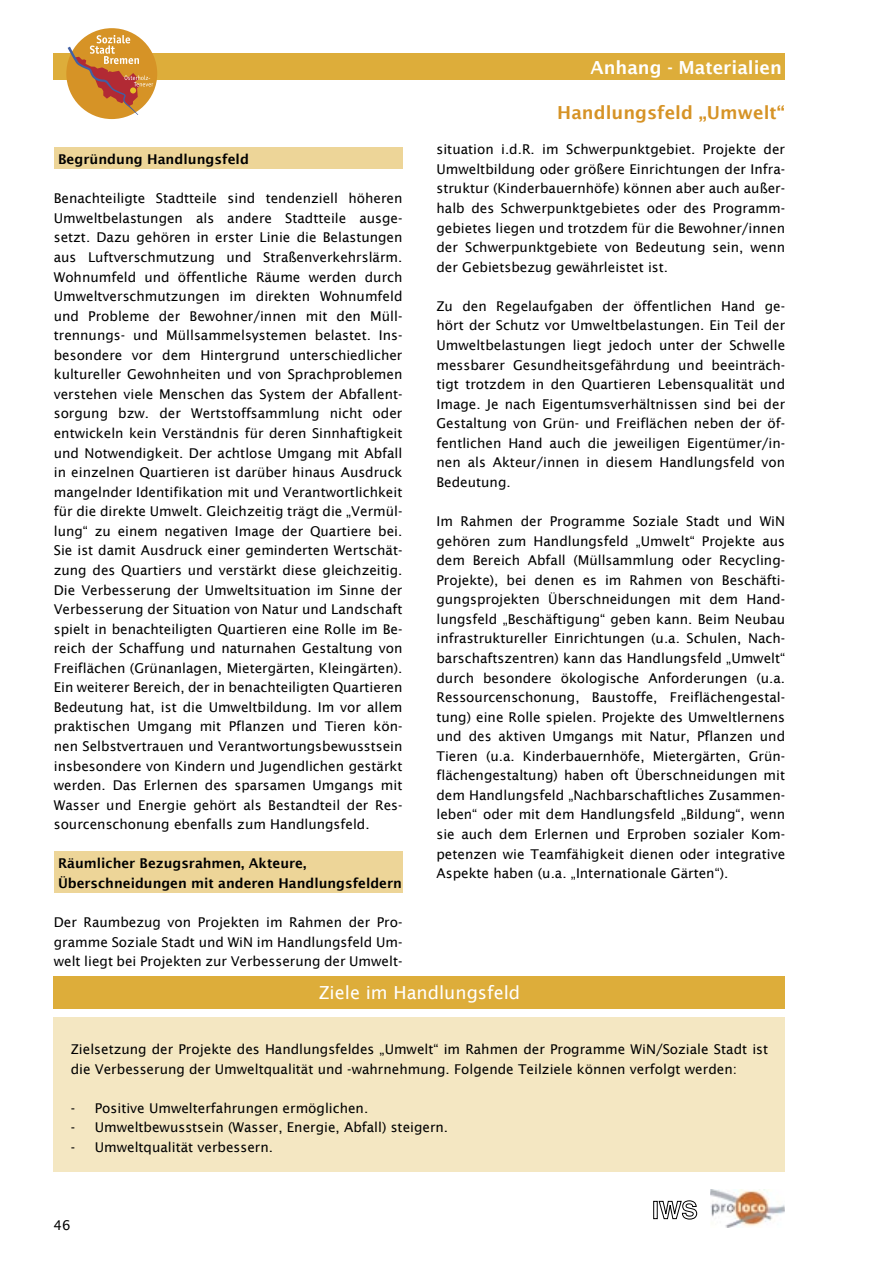
<style>
.page{position:relative;width:893px;height:1263px;background:#fff}
.page>*{position:absolute;margin:0;border:0;box-sizing:border-box;transform-origin:0 0}
.t1{font:600 18px "Lucida Sans";color:#d69326}
.t2{font:18px "Lucida Sans";color:#fff}
.t3{font:600 18px "Lucida Sans";color:#fff}
.t4{font:13.5px/19.5px "Lucida Sans";color:#000;text-align:justify}
.t5{font:600 13.5px/19.5px "Lucida Sans";color:#000}
</style>
<div class="page">
<div style="left:653px;top:1201px;width:5px;height:18px;border:1px solid #000"></div>
<svg style="left:658px;top:1200px;width:39px;height:20px"></svg>
<img style="left:710px;top:1190px;width:75px;height:38px">
<div style="left:54px;top:54px;width:731px;height:26px;background:#ddad3a"></div>
<div style="left:66px;top:28px;width:91px;height:91px;background:#d69326;border-radius:50%"></div>
<svg style="left:68px;top:35px;width:85px;height:80px"></svg>
<div style="left:54px;top:147px;width:348px;height:21px;background:#edd598"></div>
<div style="left:54px;top:852px;width:348px;height:21px;background:#edd598"></div>
<div style="left:54px;top:871px;width:348px;height:21px;background:#edd598"></div>
<div style="left:54px;top:1017px;width:731px;height:154px;background:#f4e7c2"></div>
<div style="left:54px;top:976px;width:731px;height:33px;background:#ddad3a"></div>
<p class="t5" style="left:58px;top:149px;width:192px">Begründung Handlungsfeld</p>
<p class="t4" style="left:54px;top:189px;width:350px">Benachteiligte Stadtteile sind tendenziell höheren Umweltbelastungen als andere Stadtteile ausge&shy;setzt. Dazu gehören in erster Linie die Belastungen aus Luftverschmutzung und Straßenverkehrslärm.<br>Wohnumfeld und öffentliche Räume werden durch Umweltverschmutzungen im direkten Wohnumfeld und Probleme der Bewohner/innen mit den Müll&shy;trennungs- und Müllsammelsystemen belastet. Ins&shy;besondere vor dem Hintergrund unterschiedlicher kultureller Gewohnheiten und von Sprachproblemen verstehen viele Menschen das System der Abfallent&shy;sorgung bzw. der Wertstoffsammlung nicht oder entwickeln kein Verständnis für deren Sinnhaftigkeit und Notwendigkeit. Der achtlose Umgang mit Abfall in einzelnen Quartieren ist darüber hinaus Ausdruck mangelnder Identifikation mit und Verantwortlichkeit für die direkte Umwelt. Gleichzeitig trägt die „Vermül&shy;lung“ zu einem negativen Image der Quartiere bei.<br>Sie ist damit Ausdruck einer geminderten Wertschät&shy;zung des Quartiers und verstärkt diese gleichzeitig.<br>Die Verbesserung der Umweltsituation im Sinne der Verbesserung der Situation von Natur und Landschaft spielt in benachteiligten Quartieren eine Rolle im Be&shy;reich der Schaffung und naturnahen Gestaltung von Freiflächen (Grünanlagen, Mietergärten, Kleingärten).<br>Ein weiterer Bereich, der in benachteiligten Quartieren Bedeutung hat, ist die Umweltbildung. Im vor allem praktischen Umgang mit Pflanzen und Tieren kön&shy;nen Selbstvertrauen und Verantwortungsbewusstsein insbesondere von Kindern und Jugendlichen gestärkt werden. Das Erlernen des sparsamen Umgangs mit Wasser und Energie gehört als Bestandteil der Res&shy;sourcenschonung ebenfalls zum Handlungsfeld.</p>
<p class="t5" style="left:58px;top:854px;width:345px">Räumlicher Bezugsrahmen, Akteure,<br>Überschneidungen mit anderen Handlungsfeldern</p>
<p class="t4" style="left:54px;top:912px;width:350px">Der Raumbezug von Projekten im Rahmen der Pro&shy;gramme Soziale Stadt und WiN im Handlungsfeld Um&shy;welt liegt bei Projekten zur Verbesserung der Umwelt-</p>
<h1 class="t3" style="left:590px;top:57px;width:193px">Anhang - Materialien</h1>
<h1 class="t1" style="left:557px;top:103px;width:229px">Handlungsfeld „Umwelt“</h1>
<p class="t4" style="left:436px;top:140px;width:350px">situation i.d.R. im Schwerpunktgebiet. Projekte der Umweltbildung oder größere Einrichtungen der Infra&shy;struktur (Kinderbauernhöfe) können aber auch außer&shy;halb des Schwerpunktgebietes oder des Programm&shy;gebietes liegen und trotzdem für die Bewohner/innen der Schwerpunktgebiete von Bedeutung sein, wenn der Gebietsbezug gewährleistet ist.</p>
<p class="t4" style="left:436px;top:296px;width:350px">Zu den Regelaufgaben der öffentlichen Hand ge&shy;hört der Schutz vor Umweltbelastungen. Ein Teil der Umweltbelastungen liegt jedoch unter der Schwelle messbarer Gesundheitsgefährdung und beeinträch&shy;tigt trotzdem in den Quartieren Lebensqualität und Image. Je nach Eigentumsverhältnissen sind bei der Gestaltung von Grün- und Freiflächen neben der öf&shy;fentlichen Hand auch die jeweiligen Eigentümer/in&shy;nen als Akteur/innen in diesem Handlungsfeld von Bedeutung.</p>
<p class="t4" style="left:436px;top:511px;width:350px">Im Rahmen der Programme Soziale Stadt und WiN gehören zum Handlungsfeld „Umwelt“ Projekte aus dem Bereich Abfall (Müllsammlung oder Recycling-Projekte), bei denen es im Rahmen von Beschäfti&shy;gungsprojekten Überschneidungen mit dem Hand&shy;lungsfeld „Beschäftigung“ geben kann. Beim Neubau infrastruktureller Einrichtungen (u.a. Schulen, Nach&shy;barschaftszentren) kann das Handlungsfeld „Umwelt“ durch besondere ökologische Anforderungen (u.a.<br>Ressourcenschonung, Baustoffe, Freiflächengestal&shy;tung) eine Rolle spielen. Projekte des Umweltlernens und des aktiven Umgangs mit Natur, Pflanzen und Tieren (u.a. Kinderbauernhöfe, Mietergärten, Grün&shy;flächengestaltung) haben oft Überschneidungen mit dem Handlungsfeld „Nachbarschaftliches Zusammen&shy;leben“ oder mit dem Handlungsfeld „Bildung“, wenn sie auch dem Erlernen und Erproben sozialer Kom&shy;petenzen wie Teamfähigkeit dienen oder integrative Aspekte haben (u.a. „Internationale Gärten“).</p>
<h1 class="t2" style="left:319px;top:983px;width:203px">Ziele im Handlungsfeld</h1>
<p class="t4" style="left:71px;top:1039px;width:699px">Zielsetzung der Projekte des Handlungsfeldes „Umwelt“ im Rahmen der Programme WiN/Soziale Stadt ist die Verbesserung der Umweltqualität und -wahrnehmung. Folgende Teilziele können verfolgt werden:</p>
<p class="t4" style="left:95px;top:1098px;width:355px;text-align:left">Positive Umwelterfahrungen ermöglichen.<br>Umweltbewusstsein (Wasser, Energie, Abfall) steigern.<br>Umweltqualität verbessern.</p>
<p class="t4" style="left:71px;top:1098px;width:6px">- - -</p>
<p class="t4" style="left:54px;top:1216px;width:19px">46</p>
</div>
